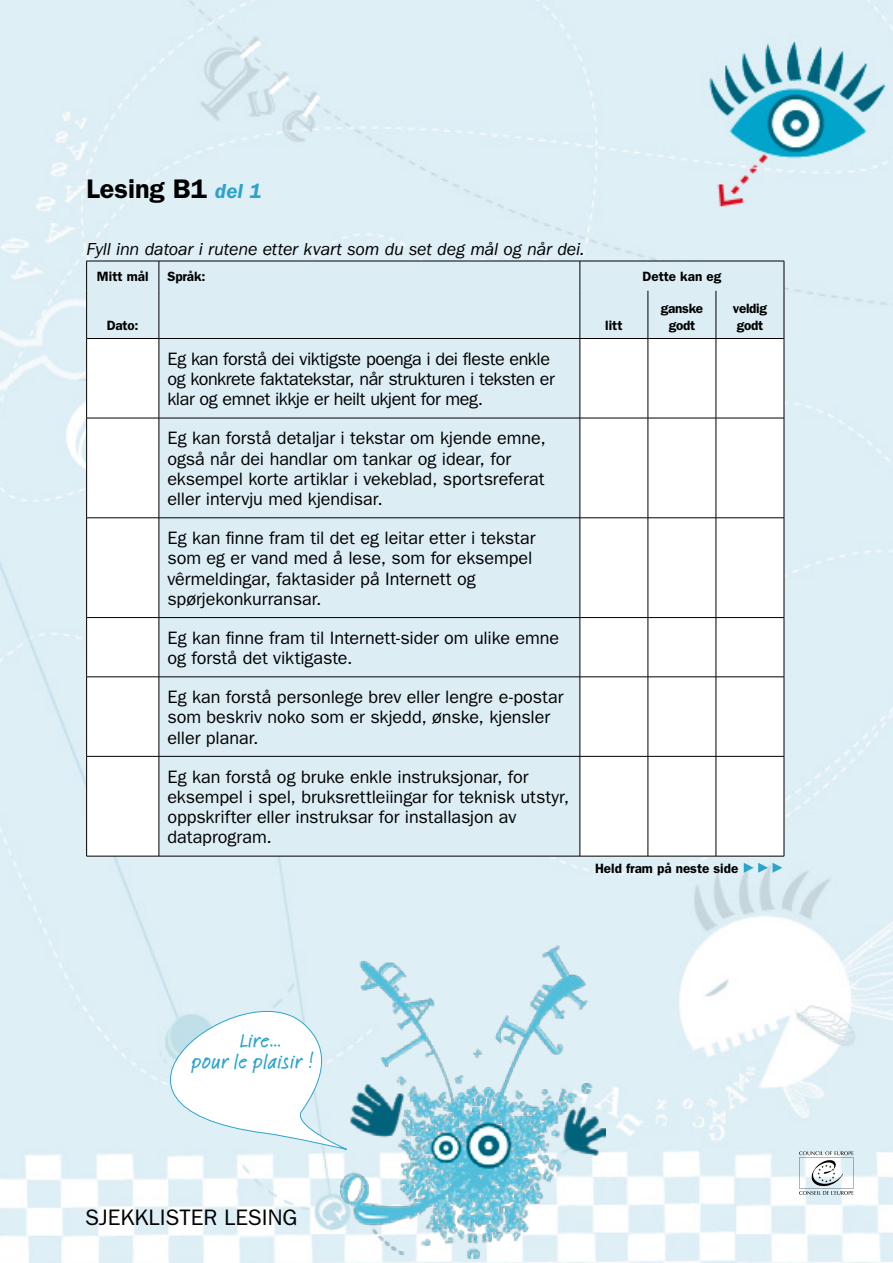
<style>
.page{position:relative;width:893px;height:1263px;background:#fff}
.page>*{position:absolute;margin:0;border:0;box-sizing:border-box;transform-origin:0 0}
.Overskrift_1{font:600 27px "Franklin Gothic";color:#000}
.t1{font:22.5px "Franklin Gothic";color:#000}
.TABELLHODE{font:500 21px "Linotype Feltpen";color:#2da3cc}
.Sjekklistebrød{font:18px/20.2px "Franklin Gothic";letter-spacing:-.005em;color:#000}
.Sjekklistebrød-2{font:18px/20.2px "Franklin Gothic";letter-spacing:-.025em;color:#000}
.Ingress{font:italic 18px "Franklin Gothic";letter-spacing:-.01em;color:#000}
.Overskrift_1-2{font:600 13.5px "Franklin Gothic";color:#000}
.s1{font-style:italic;font-size:21px;color:#2da3cc}
</style>
<div class="page">
<img style="left:0;top:0;width:893px;height:1263px">
<svg style="left:799px;top:1151px;width:54px;height:44px"></svg>
<div style="left:87px;top:262px;width:697px;height:76px;background:#dcedf4"></div>
<svg style="left:87px;top:339px;width:697px;height:517px"></svg>
<div style="left:160px;top:339px;width:420px;height:517px;background:#dcedf4"></div>
<hr style="left:86px;top:261px;width:73px;height:1px;background:#000">
<hr style="left:86px;top:261px;width:1px;height:30px;background:#000">
<hr style="left:159px;top:261px;width:421px;height:1px;background:#000">
<hr style="left:159px;top:261px;width:1px;height:30px;background:#000">
<hr style="left:580px;top:261px;width:68px;height:1px;background:#000">
<hr style="left:580px;top:261px;width:1px;height:30px;background:#000">
<hr style="left:648px;top:261px;width:68px;height:1px;background:#000">
<hr style="left:716px;top:261px;width:68px;height:1px;background:#000">
<hr style="left:784px;top:261px;width:1px;height:30px;background:#000">
<hr style="left:86px;top:291px;width:1px;height:47px;background:#000">
<hr style="left:648px;top:291px;width:1px;height:47px;background:#000">
<hr style="left:716px;top:291px;width:1px;height:47px;background:#000">
<hr style="left:784px;top:291px;width:1px;height:47px;background:#000">
<hr style="left:86px;top:338px;width:73px;height:1px;background:#000">
<hr style="left:86px;top:339px;width:1px;height:79px;background:#000">
<hr style="left:580px;top:338px;width:68px;height:1px;background:#000">
<hr style="left:648px;top:338px;width:68px;height:1px;background:#000">
<hr style="left:648px;top:339px;width:1px;height:79px;background:#000">
<hr style="left:716px;top:338px;width:68px;height:1px;background:#000">
<hr style="left:716px;top:339px;width:1px;height:79px;background:#000">
<hr style="left:784px;top:339px;width:1px;height:79px;background:#000">
<hr style="left:86px;top:418px;width:73px;height:1px;background:#000">
<hr style="left:86px;top:418px;width:1px;height:100px;background:#000">
<hr style="left:580px;top:418px;width:68px;height:1px;background:#000">
<hr style="left:648px;top:418px;width:68px;height:1px;background:#000">
<hr style="left:648px;top:418px;width:1px;height:100px;background:#000">
<hr style="left:716px;top:418px;width:68px;height:1px;background:#000">
<hr style="left:716px;top:418px;width:1px;height:100px;background:#000">
<hr style="left:784px;top:418px;width:1px;height:100px;background:#000">
<hr style="left:86px;top:517px;width:73px;height:1px;background:#000">
<hr style="left:86px;top:518px;width:1px;height:99px;background:#000">
<hr style="left:580px;top:517px;width:68px;height:1px;background:#000">
<hr style="left:648px;top:517px;width:68px;height:1px;background:#000">
<hr style="left:648px;top:518px;width:1px;height:99px;background:#000">
<hr style="left:716px;top:517px;width:68px;height:1px;background:#000">
<hr style="left:716px;top:518px;width:1px;height:99px;background:#000">
<hr style="left:784px;top:518px;width:1px;height:99px;background:#000">
<hr style="left:86px;top:617px;width:73px;height:1px;background:#000">
<hr style="left:86px;top:618px;width:1px;height:59px;background:#000">
<hr style="left:580px;top:617px;width:68px;height:1px;background:#000">
<hr style="left:648px;top:617px;width:68px;height:1px;background:#000">
<hr style="left:648px;top:618px;width:1px;height:59px;background:#000">
<hr style="left:716px;top:617px;width:68px;height:1px;background:#000">
<hr style="left:716px;top:618px;width:1px;height:59px;background:#000">
<hr style="left:784px;top:618px;width:1px;height:59px;background:#000">
<hr style="left:86px;top:676px;width:73px;height:1px;background:#000">
<hr style="left:86px;top:677px;width:1px;height:79px;background:#000">
<hr style="left:580px;top:676px;width:68px;height:1px;background:#000">
<hr style="left:648px;top:676px;width:68px;height:1px;background:#000">
<hr style="left:648px;top:677px;width:1px;height:79px;background:#000">
<hr style="left:716px;top:676px;width:68px;height:1px;background:#000">
<hr style="left:716px;top:677px;width:1px;height:79px;background:#000">
<hr style="left:784px;top:677px;width:1px;height:79px;background:#000">
<hr style="left:86px;top:756px;width:73px;height:1px;background:#000">
<hr style="left:86px;top:756px;width:1px;height:100px;background:#000">
<hr style="left:580px;top:756px;width:68px;height:1px;background:#000">
<hr style="left:648px;top:756px;width:68px;height:1px;background:#000">
<hr style="left:648px;top:756px;width:1px;height:100px;background:#000">
<hr style="left:716px;top:756px;width:68px;height:1px;background:#000">
<hr style="left:716px;top:756px;width:1px;height:100px;background:#000">
<hr style="left:784px;top:756px;width:1px;height:100px;background:#000">
<hr style="left:86px;top:856px;width:73px;height:1px;background:#000">
<hr style="left:580px;top:856px;width:68px;height:1px;background:#000">
<hr style="left:648px;top:856px;width:68px;height:1px;background:#000">
<hr style="left:716px;top:856px;width:68px;height:1px;background:#000">
<hr style="left:159px;top:291px;width:1px;height:47px;background:#000">
<hr style="left:580px;top:291px;width:1px;height:47px;background:#000">
<hr style="left:159px;top:338px;width:421px;height:1px;background:#000">
<hr style="left:159px;top:339px;width:1px;height:79px;background:#000">
<hr style="left:580px;top:339px;width:1px;height:79px;background:#000">
<hr style="left:159px;top:418px;width:421px;height:1px;background:#000">
<hr style="left:159px;top:418px;width:1px;height:100px;background:#000">
<hr style="left:580px;top:418px;width:1px;height:100px;background:#000">
<hr style="left:159px;top:517px;width:421px;height:1px;background:#000">
<hr style="left:159px;top:518px;width:1px;height:99px;background:#000">
<hr style="left:580px;top:518px;width:1px;height:99px;background:#000">
<hr style="left:159px;top:617px;width:421px;height:1px;background:#000">
<hr style="left:159px;top:618px;width:1px;height:59px;background:#000">
<hr style="left:580px;top:618px;width:1px;height:59px;background:#000">
<hr style="left:159px;top:676px;width:421px;height:1px;background:#000">
<hr style="left:159px;top:677px;width:1px;height:79px;background:#000">
<hr style="left:580px;top:677px;width:1px;height:79px;background:#000">
<hr style="left:159px;top:756px;width:421px;height:1px;background:#000">
<hr style="left:159px;top:756px;width:1px;height:100px;background:#000">
<hr style="left:580px;top:756px;width:1px;height:100px;background:#000">
<hr style="left:159px;top:856px;width:421px;height:1px;background:#000">
<svg style="left:744px;top:863px;width:38px;height:10px"></svg>
<svg style="left:61px;top:971px;width:279px;height:179px"></svg>
<img style="left:340px;top:945px;width:265px;height:313px">
<p class="Overskrift_1" style="left:86px;top:172px;width:176px">Lesing B1 <span class="s1">del 1</span></p>
<p class="Ingress" style="left:86px;top:239px;width:500px">Fyll inn datoar i rutene etter kvart som du set deg mål og når dei.</p>
<p class="Overskrift_1-2" style="left:97px;top:268px;width:53px">Mitt mål</p>
<p class="Overskrift_1-2" style="left:167px;top:268px;width:40px">Språk:</p>
<p class="Overskrift_1-2" style="left:642px;top:268px;width:80px">Dette kan eg</p>
<p class="Overskrift_1-2" style="left:107px;top:317px;width:33px">Dato:</p>
<p class="Overskrift_1-2" style="left:605px;top:317px;width:19px">litt</p>
<p class="Overskrift_1-2" style="left:661px;top:301px;width:44px">ganske</p>
<p class="Overskrift_1-2" style="left:669px;top:317px;width:28px">godt</p>
<p class="Sjekklistebrød-2" style="left:167px;top:349px;width:389px">Eg kan forstå dei viktigste poenga i dei fleste enkle og konkrete faktatekstar, når strukturen i teksten er klar og emnet ikkje er heilt ukjent for meg.</p>
<p class="Sjekklistebrød" style="left:167px;top:428px;width:380px">Eg kan forstå detaljar i tekstar om kjende emne, også når dei handlar om tankar og idear, for eksempel korte artiklar i vekeblad, sportsreferat eller intervju med kjendisar.</p>
<p class="Sjekklistebrød" style="left:167px;top:528px;width:370px">Eg kan finne fram til det eg leitar etter i tekstar som eg er vand med å lese, som for eksempel vêrmeldingar, faktasider på Internett og spørjekonkurransar.</p>
<p class="Sjekklistebrød" style="left:167px;top:628px;width:393px">Eg kan finne fram til Internett-sider om ulike emne og forstå det viktigaste.</p>
<p class="Sjekklistebrød" style="left:167px;top:687px;width:397px">Eg kan forstå personlege brev eller lengre e-postar som beskriv noko som er skjedd, ønske, kjensler eller planar.</p>
<p class="Sjekklistebrød" style="left:167px;top:766px;width:403px">Eg kan forstå og bruke enkle instruksjonar, for eksempel i spel, bruksrettleiingar for teknisk utstyr, oppskrifter eller instruksar for installasjon av dataprogram.</p>
<p class="Overskrift_1-2" style="left:733px;top:301px;width:36px">veldig</p>
<p class="Overskrift_1-2" style="left:737px;top:317px;width:28px">godt</p>
<p class="TABELLHODE" style="left:240px;top:1026px;width:43px">Lire…</p>
<p class="TABELLHODE" style="left:191px;top:1047px;width:124px">pour le plaisir !</p>
<p class="t1" style="left:85px;top:1204px;width:214px">SJEKKLISTER LESING</p>
<p class="Overskrift_1-2" style="left:595px;top:860px;width:145px">Held fram på neste side</p>
</div>
